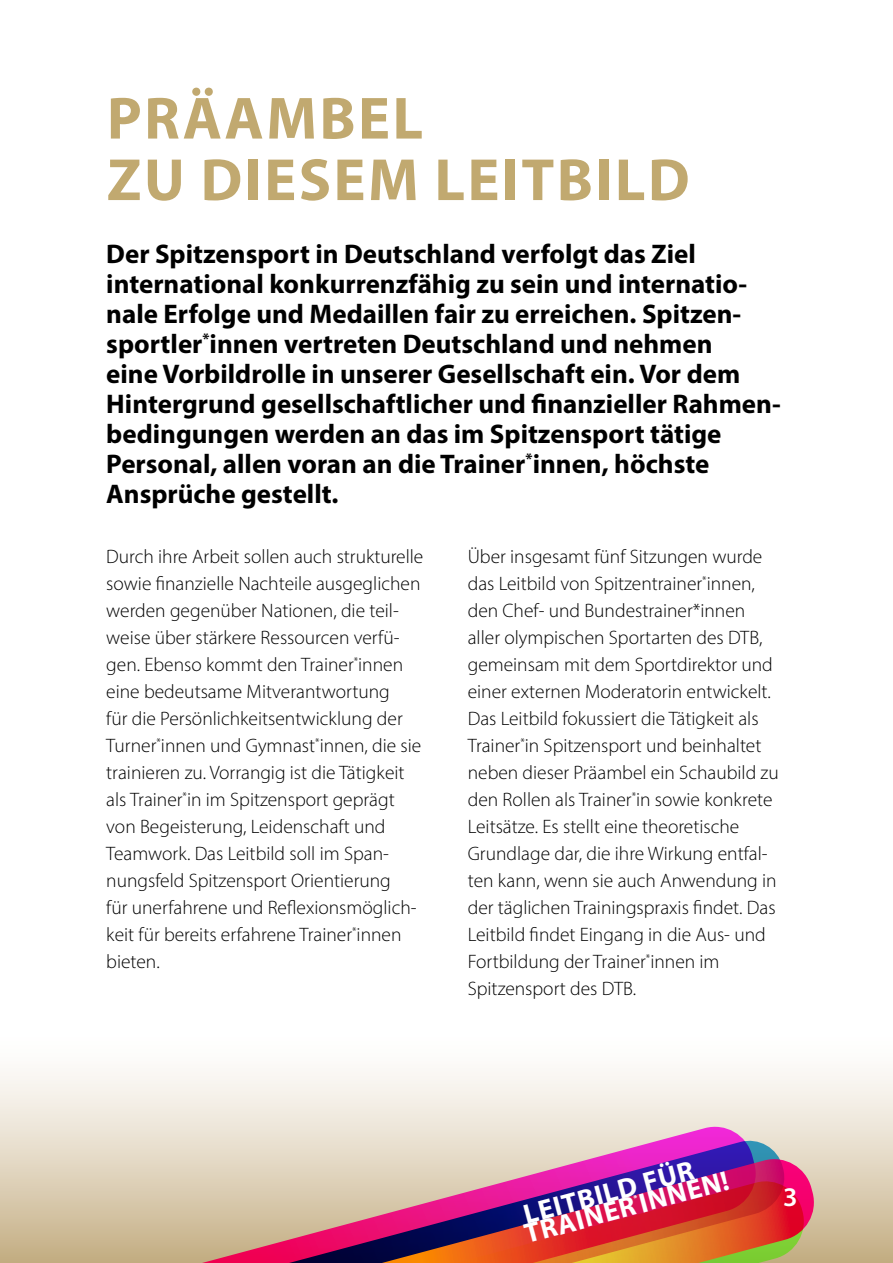
<style>
.page{position:relative;width:893px;height:1263px;background:#fff}
.page>*{position:absolute;margin:0;border:0;box-sizing:border-box;transform-origin:0 0}
.t1{font:700 60px/61.5px "Myriad Pro";letter-spacing:.04em;color:#c1a970}
.t2{font:700 27.9px "Myriad Pro";color:#fff}
.t3{font:700 27px/30px "Myriad Pro";color:#000}
.t4{font:600 27px "Myriad Pro";color:#fff}
.t5{font:300 19.5px/27px "Myriad Pro";color:#000}
</style>
<div class="page">
<div style="left:0;top:1031px;width:893px;height:232px;background:linear-gradient(to bottom,#fff,#c6b188)"></div>
<svg style="left:77px;top:1177px;width:27px;height:86px;background:#d0bf9e"></svg>
<svg style="left:104px;top:1122px;width:656px;height:141px;background:#e1d2c0"></svg>
<svg style="left:205px;top:1137px;width:583px;height:18px;background:#dcb9cc"></svg>
<svg style="left:192px;top:1155px;width:626px;height:108px;background:#be6576"></svg>
<svg style="left:633px;top:1195px;width:5px;height:4px"></svg>
<h1 class="t1" style="left:107px;top:86px;width:584px">PRÄAMBEL<br>ZU DIESEM LEITBILD</h1>
<p class="t3" style="left:106px;top:238px;width:676px">Der Spitzensport in Deutschland verfolgt das Ziel international konkurrenzfähig zu sein und internatio&shy;nale Erfolge und Medaillen fair zu erreichen. Spitzen&shy;sportler<sup>*</sup>innen vertreten Deutschland und nehmen<br>eine Vorbildrolle in unserer Gesellschaft ein. Vor dem Hintergrund gesellschaftlicher und finanzieller Rahmen&shy;bedingungen werden an das im Spitzensport tätige Personal, allen voran an die Trainer<sup>*</sup>innen, höchste Ansprüche gestellt.</p>
<p class="t5" style="left:106px;top:543px;width:319px">Durch ihre Arbeit sollen auch strukturelle sowie finanzielle Nachteile ausgeglichen werden gegenüber Nationen, die teil&shy;weise über stärkere Ressourcen verfü&shy;gen. Ebenso kommt den Trainer<sup>*</sup>innen eine bedeutsame Mitverantwortung<br>für die Persönlichkeitsentwicklung der Turner<sup>*</sup>innen und Gymnast<sup>*</sup>innen, die sie trainieren zu. Vorrangig ist die Tätigkeit als Trainer<sup>*</sup>in im Spitzensport geprägt von Begeisterung, Leidenschaft und Teamwork. Das Leitbild soll im Span&shy;nungsfeld Spitzensport Orientierung<br>für unerfahrene und Reflexionsmöglich&shy;keit für bereits erfahrene Trainer<sup>*</sup>innen bieten.</p>
<p class="t5" style="left:468px;top:543px;width:313px">Über insgesamt fünf Sitzungen wurde das Leitbild von Spitzentrainer<sup>*</sup>innen, den Chef- und Bundestrainer*innen aller olympischen Sportarten des DTB, gemeinsam mit dem Sportdirektor und einer externen Moderatorin entwickelt.<br>Das Leitbild fokussiert die Tätigkeit als Trainer<sup>*</sup>in Spitzensport und beinhaltet neben dieser Präambel ein Schaubild zu den Rollen als Trainer<sup>*</sup>in sowie konkrete Leitsätze. Es stellt eine theoretische Grundlage dar, die ihre Wirkung entfal&shy;ten kann, wenn sie auch Anwendung in der täglichen Trainingspraxis findet. Das Leitbild findet Eingang in die Aus- und Fortbildung der Trainer<sup>*</sup>innen im Spitzensport des DTB.</p>
<h2 class="t2" style="left:519px;top:1197px;width:177px;rotate:-15deg">LEITBILD FÜR</h2>
<h2 class="t2" style="left:520px;top:1217px;width:212px;rotate:-15deg">TRAINERINNEN!</h2>
<h3 class="t4" style="left:783px;top:1179px;width:16px">3</h3>
</div>
